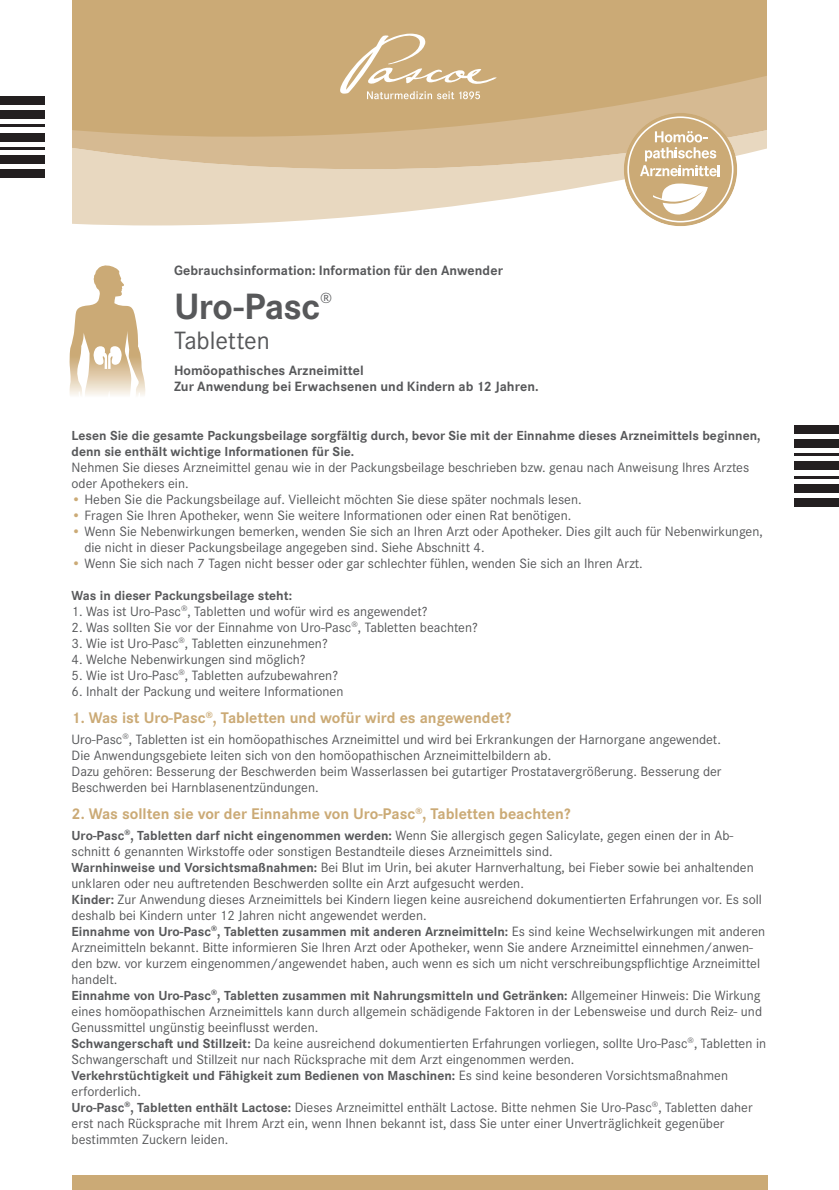
<style>
.page{position:relative;width:839px;height:1190px;background:#fff}
.page>*{position:absolute;margin:0;border:0;box-sizing:border-box;transform-origin:0 0}
.t1{font:700 38px "Corporate S Pro";letter-spacing:-.02em;color:#57585a}
.t2{font:26px "Corporate S Pro";letter-spacing:-.005em;color:#57585a}
.t3{font:700 16px "Corporate S Pro";color:#cbaa76}
.t4{font:15.2px "Corporate S Pro";color:#57585a}
.t5{font:14px/16px "Corporate S Pro";color:#57585a}
.t6{font:700 14px/16px "Corporate S Pro";letter-spacing:.005em;color:#57585a}
.t7{font:700 13.6px/16px "Corporate S Pro";color:#57585a}
.s1{color:#cbaa76}
.s2{font-weight:700;font-size:13.6px}
.s3{font-weight:400;font-size:14px}
</style>
<div class="page">
<svg style="left:72px;top:185px;width:663px;height:40px;fill:#e8d8c0"></svg>
<svg style="left:72px;top:0;width:695px;height:185px;fill:#cbaa76"></svg>
<svg style="left:340px;top:34px;width:156px;height:65px"></svg>
<div style="left:72px;top:1174px;width:694px;height:16px;background:#cbaa76"></div>
<svg style="left:623px;top:113px;width:113px;height:113px"></svg>
<svg style="left:627px;top:116px;width:106px;height:106px"></svg>
<div style="left:0;top:170px;width:45px;height:8px;background:#231f20"></div>
<div style="left:0;top:155px;width:45px;height:9px;background:#231f20"></div>
<hr style="left:0;top:147px;width:45px;height:3px;background:#231f20">
<div style="left:0;top:133px;width:45px;height:8px;background:#231f20"></div>
<hr style="left:0;top:124px;width:45px;height:3px;background:#231f20">
<div style="left:0;top:110px;width:45px;height:9px;background:#231f20"></div>
<div style="left:0;top:96px;width:45px;height:8px;background:#231f20"></div>
<div style="left:793px;top:425px;width:45px;height:8px;background:#231f20"></div>
<div style="left:793px;top:439px;width:45px;height:8px;background:#231f20"></div>
<hr style="left:793px;top:453px;width:45px;height:3px;background:#231f20">
<div style="left:793px;top:462px;width:45px;height:8px;background:#231f20"></div>
<hr style="left:793px;top:476px;width:45px;height:3px;background:#231f20">
<div style="left:793px;top:484px;width:45px;height:9px;background:#231f20"></div>
<div style="left:793px;top:498px;width:45px;height:9px;background:#231f20"></div>
<img style="left:69px;top:265px;width:77px;height:130px">
<svg style="left:93px;top:346px;width:29px;height:23px"></svg>
<p class="t6" style="left:174px;top:262px;width:330px">Gebrauchsinformation: Information für den Anwender</p>
<h1 class="t1" style="left:174px;top:276px;width:148px">Uro-Pasc</h1>
<p class="t4" style="left:320px;top:287px;width:13px">®</p>
<h2 class="t2" style="left:174px;top:321px;width:97px">Tabletten</h2>
<p class="t6" style="left:174px;top:361px;width:366px">Homöopathisches Arzneimittel<br>Zur Anwendung bei Erwachsenen und Kindern ab 12 Jahren.</p>
<p class="t7" style="left:71px;top:426px;width:690px">Lesen Sie die gesamte Packungsbeilage sorgfältig durch, bevor Sie mit der Einnahme dieses Arzneimittels beginnen, denn sie enthält wichtige Informationen für Sie.</p>
<p class="t5" style="left:71px;top:458px;width:678px">Nehmen Sie dieses Arzneimittel genau wie in der Packungsbeilage beschrieben bzw. genau nach Anweisung Ihres Arztes oder Apothekers ein.</p>
<p class="t5" style="left:71px;top:490px;width:511px"><span class="s1">•</span> Heben Sie die Packungsbeilage auf. Vielleicht möchten Sie diese später nochmals lesen.</p>
<p class="t5" style="left:71px;top:506px;width:501px"><span class="s1">•</span> Fragen Sie Ihren Apotheker, wenn Sie weitere Informationen oder einen Rat benötigen.</p>
<p class="t5" style="left:84px;top:522px;width:679px;text-indent:-13px"><span class="s1">•</span> Wenn Sie Nebenwirkungen bemerken, wenden Sie sich an Ihren Arzt oder Apotheker. Dies gilt auch für Nebenwirkungen, die nicht in dieser Packungsbeilage angegeben sind. Siehe Abschnitt 4.</p>
<p class="t5" style="left:71px;top:554px;width:572px"><span class="s1">•</span> Wenn Sie sich nach 7 Tagen nicht besser oder gar schlechter fühlen, wenden Sie sich an Ihren Arzt.</p>
<p class="t7" style="left:71px;top:586px;width:222px">Was in dieser Packungsbeilage steht:</p>
<p class="t5" style="left:71px;top:602px;width:357px">1. Was ist Uro-Pasc<sup>®</sup>, Tabletten und wofür wird es angewendet?</p>
<p class="t5" style="left:71px;top:618px;width:407px">2. Was sollten Sie vor der Einnahme von Uro-Pasc<sup>®</sup>, Tabletten beachten?</p>
<p class="t5" style="left:71px;top:634px;width:257px">3. Wie ist Uro-Pasc<sup>®</sup>, Tabletten einzunehmen?</p>
<p class="t5" style="left:71px;top:650px;width:235px">4. Welche Nebenwirkungen sind möglich?</p>
<p class="t5" style="left:71px;top:666px;width:268px">5. Wie ist Uro-Pasc<sup>®</sup>, Tabletten aufzubewahren?</p>
<p class="t5" style="left:71px;top:682px;width:273px">6. Inhalt der Packung und weitere Informationen</p>
<p class="t3" style="left:71px;top:705px;width:441px">1. Was ist Uro-Pasc<sup>®</sup>, Tabletten und wofür wird es angewendet?</p>
<p class="t5" style="left:71px;top:730px;width:651px">Uro-Pasc<sup>®</sup>, Tabletten ist ein homöopathisches Arzneimittel und wird bei Erkrankungen der Harnorgane angewendet.<br>Die Anwendungsgebiete leiten sich von den homöopathischen Arzneimittelbildern ab.<br>Dazu gehören: Besserung der Beschwerden beim Wasserlassen bei gutartiger Prostatavergrößerung. Besserung der Beschwerden bei Harnblasenentzündungen.</p>
<p class="t3" style="left:71px;top:801px;width:500px">2. Was sollten sie vor der Einnahme von Uro-Pasc<sup>®</sup>, Tabletten beachten?</p>
<p class="t5" style="left:71px;top:826px;width:691px"><span class="s2">Uro-Pasc</span><sup>®</sup><span class="s2">, Tabletten darf nicht eingenommen werden:</span> Wenn Sie allergisch gegen Salicylate, gegen einen der in Ab&shy;schnitt 6 genannten Wirkstoffe oder sonstigen Bestandteile dieses Arzneimittels sind.<br><span class="s2">Warnhinweise und Vorsichtsmaßnahmen:</span> Bei Blut im Urin, bei akuter Harnverhaltung, bei Fieber sowie bei anhaltenden unklaren oder neu auftretenden Beschwerden sollte ein Arzt aufgesucht werden.<br><span class="s2">Kinder:</span> Zur Anwendung dieses Arzneimittels bei Kindern liegen keine ausreichend dokumentierten Erfahrungen vor. Es soll deshalb bei Kindern unter 12 Jahren nicht angewendet werden.</p>
<p class="t7" style="left:71px;top:922px;width:694px">Einnahme von Uro-Pasc<sup>®</sup>, Tabletten zusammen mit anderen Arzneimitteln: <span class="s3">Es sind keine Wechselwirkungen mit anderen</span></p>
<p class="t5" style="left:71px;top:938px;width:689px">Arzneimitteln bekannt. Bitte informieren Sie Ihren Arzt oder Apotheker, wenn Sie andere Arzneimittel einnehmen/anwen&shy;den bzw. vor kurzem eingenommen/angewendet haben, auch wenn es sich um nicht verschreibungspflichtige Arzneimittel handelt.</p>
<p class="t7" style="left:71px;top:986px;width:690px">Einnahme von Uro-Pasc<sup>®</sup>, Tabletten zusammen mit Nahrungsmitteln und Getränken: <span class="s3">Allgemeiner Hinweis: Die Wirkung</span></p>
<p class="t5" style="left:71px;top:1002px;width:695px">eines homöopathischen Arzneimittels kann durch allgemein schädigende Faktoren in der Lebensweise und durch Reiz- und Genussmittel ungünstig beeinflusst werden.<br><span class="s2">Schwangerschaft und Stillzeit:</span> Da keine ausreichend dokumentierten Erfahrungen vorliegen, sollte Uro-Pasc<sup>®</sup>, Tabletten in Schwangerschaft und Stillzeit nur nach Rücksprache mit dem Arzt eingenommen werden.</p>
<p class="t7" style="left:71px;top:1066px;width:657px">Verkehrstüchtigkeit und Fähigkeit zum Bedienen von Maschinen: <span class="s3">Es sind keine besonderen Vorsichtsmaßnahmen</span></p>
<p class="t5" style="left:71px;top:1082px;width:682px">erforderlich.<br><span class="s2">Uro-Pasc</span><sup>®</sup><span class="s2">, Tabletten enthält Lactose:</span> Dieses Arzneimittel enthält Lactose. Bitte nehmen Sie Uro-Pasc<sup>®</sup>, Tabletten daher erst nach Rücksprache mit Ihrem Arzt ein, wenn Ihnen bekannt ist, dass Sie unter einer Unverträglichkeit gegenüber bestimmten Zuckern leiden.</p>
</div>
